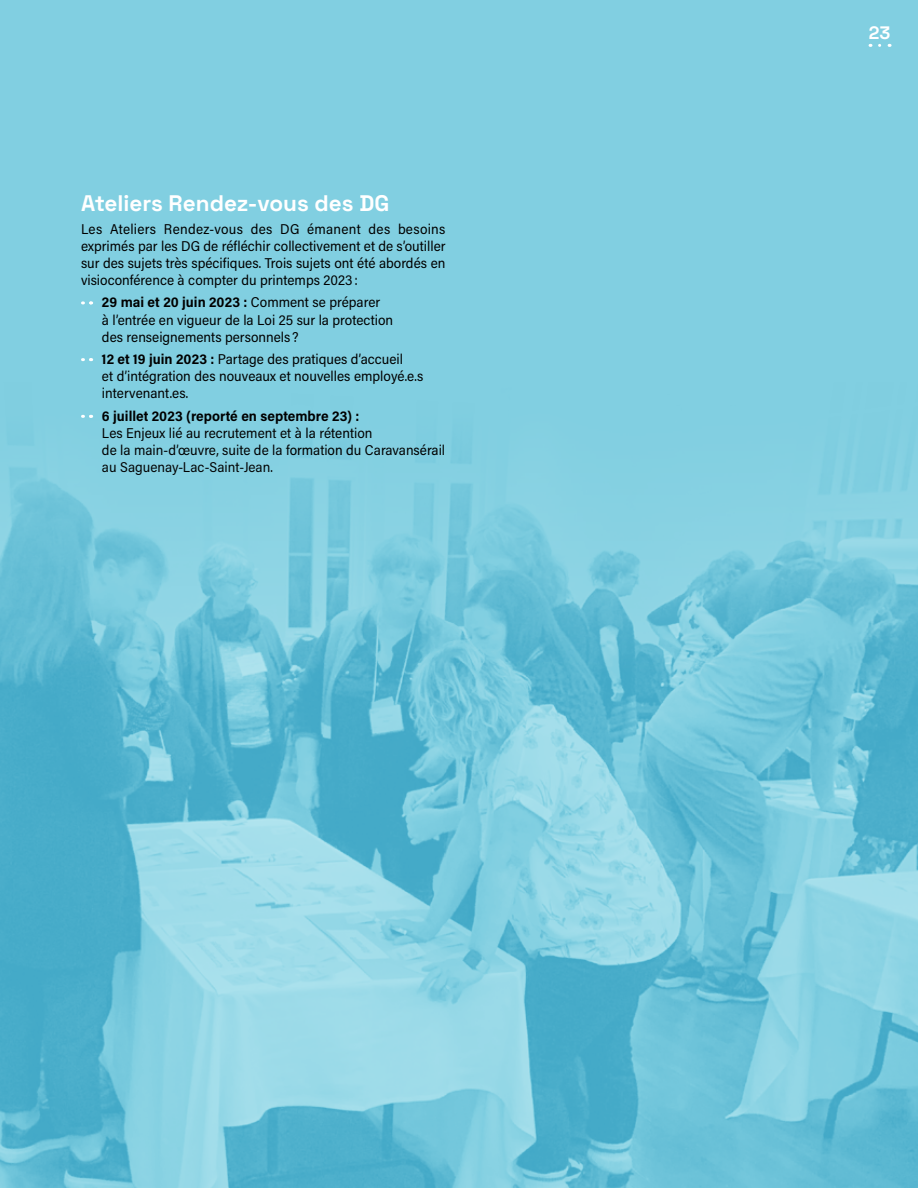
<style>
.page{position:relative;width:918px;height:1188px;background:#81cfe1}
.page>*{position:absolute;margin:0;border:0;box-sizing:border-box;transform-origin:0 0}
.t1{font:700 22.5px "Space Grotesk";color:#fff}
.t2{font:700 18px "Space Grotesk";color:#fff}
.t3{font:14.25px/17.1px "Acumin Pro Semi Cond";color:#000}
.t4{font:700 14.25px "Acumin Pro Semi Cond";color:#000}
.s1{font-weight:700}
</style>
<div class="page">
<svg style="left:82px;top:301px;width:10px;height:3px"></svg>
<svg style="left:82px;top:358px;width:10px;height:3px"></svg>
<img style="left:0;top:414px;width:918px;height:774px">
<h1 class="t1" style="left:81px;top:187px;width:310px">Ateliers Rendez-vous des DG</h1>
<p class="t3" style="left:81px;top:220px;width:366px;text-align:justify">Les Ateliers Rendez-vous des DG émanent des besoins exprimés par les DG de réfléchir collectivement et de s’outiller sur des sujets très spécifiques. Trois sujets ont été abordés en visioconférence à compter du printemps 2023:</p>
<p class="t3" style="left:102px;top:293px;width:293px"><span class="s1">29 mai et 20 juin 2023 :</span> Comment se préparer<br>à l’entrée en vigueur de la Loi 25 sur la protection des renseignements personnels ?</p>
<p class="t3" style="left:102px;top:350px;width:323px"><span class="s1">12 et 19 juin 2023 :</span> Partage des pratiques d’accueil<br>et d’intégration des nouveaux et nouvelles employé.e.s intervenant.es.</p>
<p class="t4" style="left:102px;top:406px;width:259px">6 juillet 2023 (reporté en septembre 23) :</p>
<p class="t3" style="left:102px;top:424px;width:345px">Les Enjeux lié au recrutement et à la rétention<br>de la main-d’œuvre, suite de la formation du Caravansérail au Saguenay-Lac-Saint-Jean.</p>
<p class="t2" style="left:869px;top:20px;width:23px">23</p>
</div>
